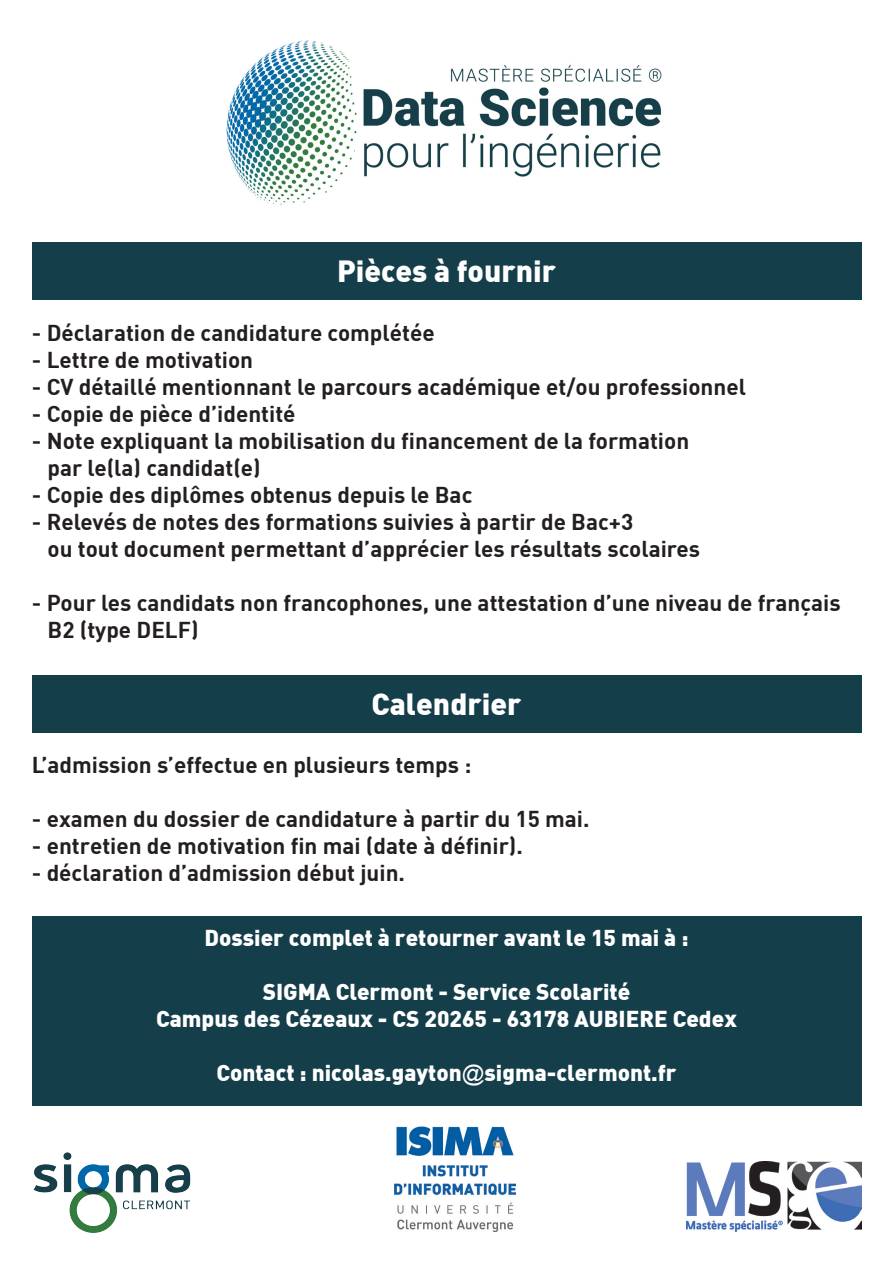
<style>
.page{position:relative;width:893px;height:1263px;background:#fff}
.page>*{position:absolute;margin:0;border:0;box-sizing:border-box;transform-origin:0 0}
.t1{font:900 30px "DIN";color:#fff}
.t2{font:700 22.5px/27px "DIN";color:#231f20}
.t3{font:900 22.5px/27px "DIN";color:#fff;text-align:center}
.s1{font-family:"Arial";font-weight:400}
</style>
<div class="page">
<img style="left:226px;top:40px;width:436px;height:165px">
<img style="left:686px;top:1161px;width:175px;height:70px">
<img style="left:33px;top:1152px;width:158px;height:81px">
<div style="left:32px;top:242px;width:829px;height:58px;background:#143e4a"></div>
<div style="left:32px;top:916px;width:829px;height:190px;background:#143e4a"></div>
<div style="left:32px;top:675px;width:829px;height:57px;background:#143e4a"></div>
<img style="left:394px;top:1126px;width:121px;height:105px">
<p class="t1" style="left:337px;top:251px;width:220px">Pièces à fournir</p>
<p class="t2" style="left:32px;top:318px;width:404px">- Déclaration de candidature complétée</p>
<p class="t2" style="left:32px;top:345px;width:223px">- Lettre de motivation</p>
<p class="t2" style="left:32px;top:372px;width:716px">- CV détaillé mentionnant le parcours académique et/ou professionnel</p>
<p class="t2" style="left:32px;top:399px;width:265px">- Copie de pièce d’identité</p>
<p class="t2" style="left:32px;top:426px;width:659px">- Note expliquant la mobilisation du financement de la formation</p>
<p class="t2" style="left:48px;top:453px;width:215px">par le(la) candidat(e)</p>
<p class="t2" style="left:32px;top:480px;width:442px">- Copie des diplômes obtenus depuis le Bac</p>
<p class="t2" style="left:32px;top:507px;width:603px">- Relevés de notes des formations suivies à partir de Bac+3</p>
<p class="t2" style="left:48px;top:534px;width:654px">ou tout document permettant d’apprécier les résultats scolaires</p>
<p class="t2" style="left:48px;top:588px;width:795px;text-indent:-16px">- Pour les candidats non francophones, une attestation d’une niveau de français<br>B2 (type DELF)</p>
<p class="t1" style="left:372px;top:684px;width:151px">Calendrier</p>
<p class="t2" style="left:32px;top:750px;width:441px">L’admission s’effectue en plusieurs temps :</p>
<p class="t2" style="left:32px;top:804px;width:559px">- examen du dossier de candidature à partir du 15 mai.</p>
<p class="t2" style="left:32px;top:831px;width:492px">- entretien de motivation fin mai (date à définir).</p>
<p class="t2" style="left:32px;top:858px;width:375px">- déclaration d’admission début juin.</p>
<p class="t3" style="left:204px;top:923px;width:485px">Dossier complet à retourner avant le 15 mai à :</p>
<p class="t3" style="left:156px;top:977px;width:582px">SIGMA Clermont - Service Scolarité<br>Campus des Cézeaux - CS 20265 - 63178 AUBIERE Cedex</p>
<p class="t3" style="left:216px;top:1058px;width:462px">Contact : nicolas.gayton<span class="s1">@</span>sigma-clermont.fr</p>
</div>
